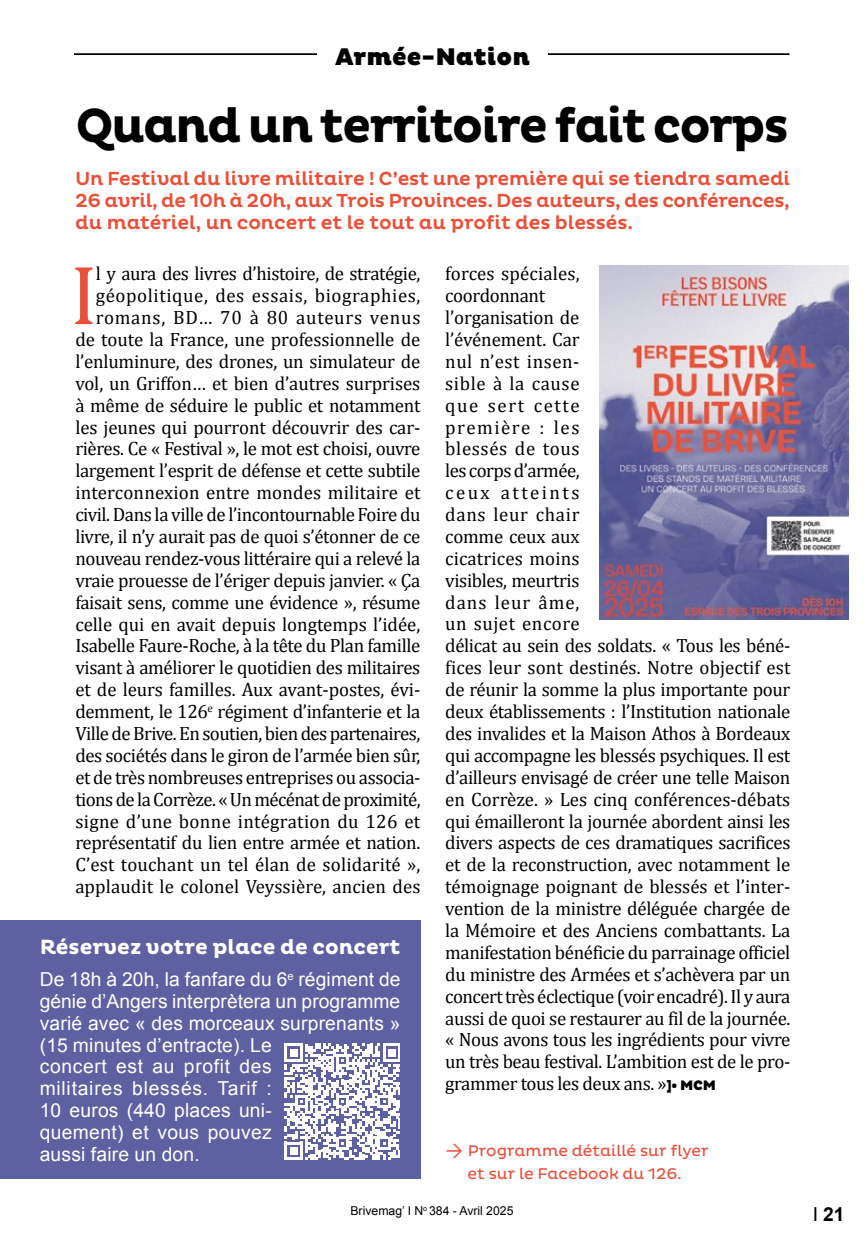
<style>
.page{position:relative;width:864px;height:1241px;background:#fff}
.page>*{position:absolute;margin:0;border:0;box-sizing:border-box;transform-origin:0 0}
.t1{font:84.88px "Cambria";color:#e95039}
.t2{font:700 49px "Pluto";letter-spacing:-.04em;color:#000}
.t3{font:900 24.5px "Pluto";color:#000}
.t4{font:700 21px "Pluto";color:#fff}
.t5{font:19.25px/21.9px "Cambria";letter-spacing:-.02em;color:#000;text-align:right}
.t6{font:19.25px/21.9px "Arial";letter-spacing:.01em;color:#fff}
.t7{font:500 19.25px/21.9px "Pluto";letter-spacing:-.005em;color:#e95039;text-align:justify}
.t8{font:700 19.25px "Arial";color:#000}
.t9{font:15.75px/22.8px "Pluto";color:#e95039}
.t10{font:12.25px "Arial";color:#000}
.s1{font-family:"Pluto";font-weight:900;font-size:14px}
.s2{font-weight:400}
</style>
<div class="page">
<hr style="left:74px;top:53px;width:715px;height:2px;background:#000">
<div style="left:317px;top:33px;width:230px;height:45px;background:#fff"></div>
<img style="left:599px;top:265px;width:249px;height:354px">
<div style="left:0;top:920px;width:420px;height:258px;background:#5e61a1"></div>
<svg style="left:284px;top:1043px;width:116px;height:116px"></svg>
<p class="t3" style="left:335px;top:43px;width:196px">Armée-Nation</p>
<h2 class="t2" style="left:75px;top:98px;width:714px">Quand un territoire fait corps</h2>
<p class="t7" style="left:75px;top:169px;width:716px">Un Festival du livre militaire ! C’est une première qui se tiendra samedi 26 avril, de 10h à 20h, aux Trois Provinces. Des auteurs, des conférences, du matériel, un concert et le tout au profit des blessés.</p>
<p class="t5" style="left:75px;top:263px;width:346px">l y aura des livres d’histoire, de stratégie, géopolitique, des essais, biographies, romans, BD… 70 à 80 auteurs venus de toute la France, une professionnelle de l’enluminure, des drones, un simulateur de vol, un Griffon… et bien d’autres surprises à même de séduire le public et notamment les jeunes qui pourront découvrir des car&shy;rières. Ce « Festival », le mot est choisi, ouvre largement l’esprit de défense et cette subtile interconnexion entre mondes militaire et civil. Dans la ville de l’incontournable Foire du livre, il n’y aurait pas de quoi s’étonner de ce nouveau rendez-vous littéraire qui a relevé la vraie prouesse de l’ériger depuis janvier. « Ça faisait sens, comme une évidence », résume celle qui en avait depuis longtemps l’idée, Isabelle Faure-Roche, à la tête du Plan famille visant à améliorer le quotidien des militaires et de leurs familles. Aux avant-postes, évi&shy;demment, le 126<sup>e</sup> régiment d’infanterie et la Ville de Brive. En soutien, bien des partenaires, des sociétés dans le giron de l’armée bien sûr, et de très nombreuses entreprises ou associa&shy;tions de la Corrèze. « Un mécénat de proximité, signe d’une bonne intégration du 126 et représentatif du lien entre armée et nation.<br>C’est touchant un tel élan de solidarité », applaudit le colonel Veyssière, ancien des</p>
<p class="t5" style="left:445px;top:263px;width:346px;text-align:left">forces spéciales,<br>coordonnant<br>l’organisation de<br>l’événement. Car<br>nul n’est insen-<br>sible à la cause<br>que sert cette<br>première : les<br>blessés de tous<br>les corps d’armée,<br>ceux atteints<br>dans leur chair<br>comme ceux aux<br>cicatrices moins<br>visibles, meurtris<br>dans leur âme,<br>un sujet encore<br>délicat au sein des soldats. « Tous les béné&shy;fices leur sont destinés. Notre objectif est de réunir la somme la plus importante pour deux établissements : l’Institution nationale des invalides et la Maison Athos à Bordeaux qui accompagne les blessés psychiques. Il est d’ailleurs envisagé de créer une telle Maison en Corrèze. » Les cinq conférences-débats qui émailleront la journée abordent ainsi les divers aspects de ces dramatiques sacrifices et de la reconstruction, avec notamment le témoignage poignant de blessés et l’inter&shy;vention de la ministre déléguée chargée de la Mémoire et des Anciens combattants. La manifestation bénéficie du parrainage officiel du ministre des Armées et s’achèvera par un concert très éclectique (voir encadré). Il y aura aussi de quoi se restaurer au fil de la journée. « Nous avons tous les ingrédients pour vivre un très beau festival. L’ambition est de le pro&shy;grammer tous les deux ans. »<span class="s1">]• MCM</span></p>
<h1 class="t1" style="left:70px;top:250px;width:28px">I</h1>
<p class="t4" style="left:40px;top:935px;width:362px">Réservez votre place de concert</p>
<p class="t6" style="left:40px;top:969px;width:362px">De 18h à 20h, la fanfare du 6<sup>e</sup> régiment de génie d’Angers interprètera un programme varié avec « des morceaux surprenants » (15 minutes d’entracte). Le<br>concert est au profit des<br>militaires blessés. Tarif :<br>10 euros (440 places uni-<br>quement) et vous pouvez<br>aussi faire un don.</p>
<p class="t9" style="left:467px;top:1139px;width:242px">Programme détaillé sur flyer et sur le Facebook du 126.</p>
<p class="t10" style="left:350px;top:1205px;width:164px">Brivemag’ I N<sup>o</sup> 384 - Avril 2025</p>
<p class="t8" style="left:812px;top:1206px;width:33px"><span class="s2">I</span> 21</p>
</div>
